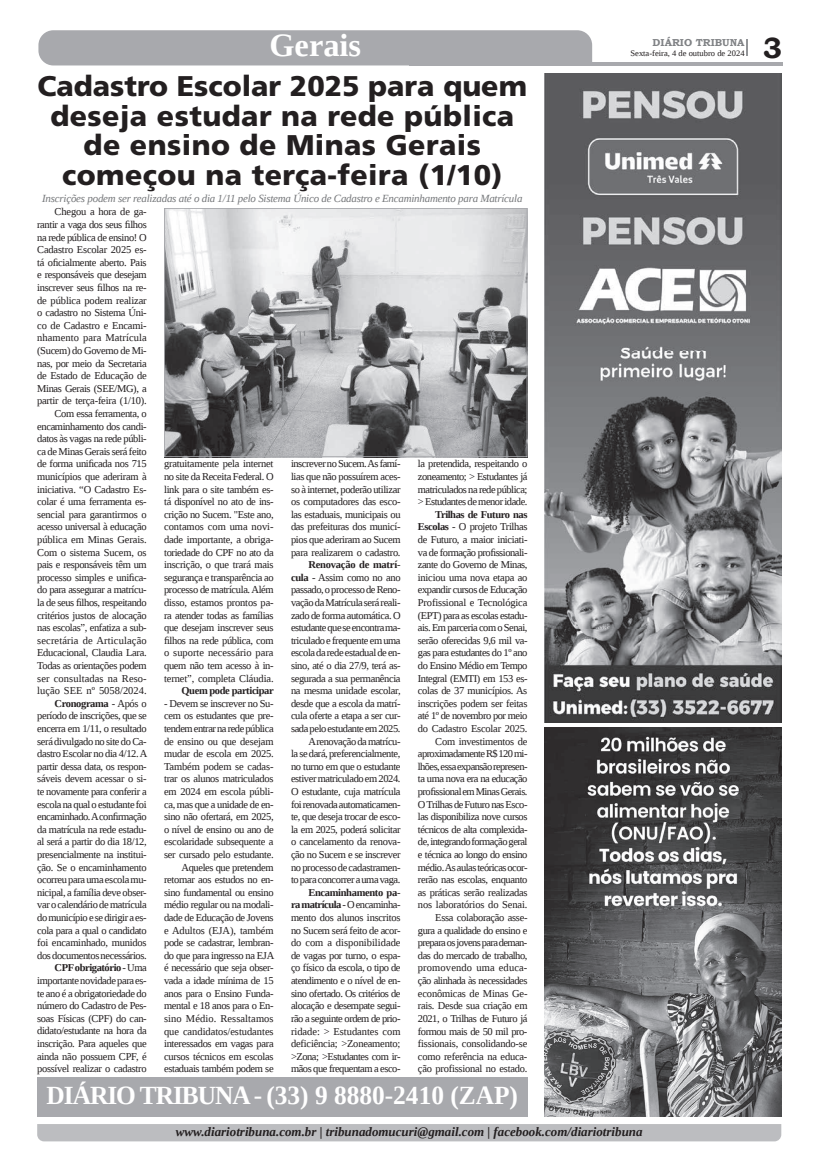
<style>
.page{position:relative;width:821px;height:1166px;background:#fff}
.page>*{position:absolute;margin:0;border:0;box-sizing:border-box;transform-origin:0 0}
.t1{font:700 32.38px "Liberation Serif";color:#fff}
.t2{font:700 29.31px "Bookman Old Style";color:#231f20}
.t3{font:900 28.44px/29.8px "Frutiger LT Std";letter-spacing:.015em;color:#231f20;text-align:center}
.t4{font:700 26.16px "Liberation Serif";letter-spacing:-.04em;color:#fff}
.t5{font:italic 700 12.95px "Liberation Serif";color:#231f20}
.t6{font:italic 10.94px "Liberation Serif";letter-spacing:-.02em;color:#76787b}
.t7{font:10.5px/12.6px "Liberation Serif";letter-spacing:-.035em;color:#231f20;text-align:right}
.t8{font:700 10.5px "Liberation Serif";letter-spacing:-.035em;color:#231f20}
.t9{font:700 10.06px "Bookman Old Style";color:#808285}
.t10{font:8.4px "Liberation Serif";color:#231f20}
.s1{font-weight:700}
</style>
<div class="page">
<hr style="left:409px;top:62px;width:374px;height:3px;background:#a8a9ad">
<div style="left:38px;top:30px;width:554px;height:35px;background:#a8a9ad"></div>
<svg style="left:747px;top:39px;width:1px;height:17px"></svg>
<div style="left:37px;top:1124px;width:744px;height:17px;background:#bcbdc0"></div>
<div style="left:37px;top:1077px;width:490px;height:39px;background:#a8a9ad"></div>
<svg style="left:164px;top:208px;width:363px;height:249px;background:#aeaeb0"></svg>
<img style="left:545px;top:74px;width:236px;height:649px">
<img style="left:545px;top:727px;width:236px;height:389px">
<h1 class="t1" style="left:269px;top:24px;width:93px">Gerais</h1>
<h3 class="t3" style="left:38px;top:71px;width:491px">Cadastro Escolar 2025 para quem deseja estudar na rede pública de ensino de Minas Gerais começou na terça-feira (1/10)</h3>
<p class="t7" style="left:37px;top:205px;width:112px">Chegou a hora de ga&shy;rantir a vaga dos seus filhos na rede pública de ensino! O<br>Cadastro Escolar 2025 es&shy;tá oficialmente aberto. Pais e responsáveis que desejam inscrever seus filhos na re&shy;de pública podem realizar o cadastro no Sistema Úni&shy;co de Cadastro e Encami&shy;nhamento para Matrícula (Sucem) do Governo de Mi&shy;nas, por meio da Secretaria de Estado de Educação de<br>Minas Gerais (SEE/MG), a partir de terça-feira (1/10).<br>Com essa ferramenta, o encaminhamento dos candi&shy;datos às vagas na rede públi&shy;ca de Minas Gerais será feito de forma unificada nos 715 municípios que aderiram à iniciativa. “O Cadastro Es&shy;colar é uma ferramenta es&shy;sencial para garantirmos o acesso universal à educação pública em Minas Gerais.<br>Com o sistema Sucem, os pais e responsáveis têm um processo simples e unifica&shy;do para assegurar a matrícu&shy;la de seus filhos, respeitando critérios justos de alocação nas escolas”, enfatiza a sub&shy;secretária de Articulação<br>Educacional, Claudia Lara.<br>Todas as orientações podem ser consultadas na Reso&shy;lução SEE nº 5058/2024.<br><span class="s1">Cronograma</span> - Após o período de inscrições, que se encerra em 1/11, o resultado será divulgado no site do Ca&shy;dastro Escolar no dia 4/12. A partir dessa data, os respon&shy;sáveis devem acessar o si&shy;te novamente para conferir a escola na qual o estudante foi encaminhado. A confirmação da matrícula na rede estadu&shy;al será a partir do dia 18/12, presencialmente na institui&shy;ção. Se o encaminhamento ocorreu para uma escola mu&shy;nicipal, a família deve obser&shy;var o calendário de matrícula do município e se dirigir a es&shy;cola para a qual o candidato foi encaminhado, munidos dos documentos necessários.<br><span class="s1">CPF obrigatório</span> - Uma importante novidade para es&shy;te ano é a obrigatoriedade do número do Cadastro de Pes&shy;soas Físicas (CPF) do can&shy;didato/estudante na hora da inscrição. Para aqueles que ainda não possuem CPF, é possível realizar o cadastro</p>
<p class="t6" style="left:42px;top:191px;width:482px">Inscrições podem ser realizadas até o dia 1/11 pelo Sistema Único de Cadastro e Encaminhamento para Matrícula</p>
<p class="t7" style="left:291px;top:457px;width:111px;text-align:justify">inscrever no Sucem. As famí&shy;lias que não possuírem aces&shy;so à internet, poderão utilizar os computadores das esco&shy;las estaduais, municipais ou das prefeituras dos municí&shy;pios que aderiram ao Sucem para realizarem o cadastro.</p>
<p class="t7" style="left:291px;top:558px;width:111px"><span class="s1">Renovação de matrí&shy;cula</span> - Assim como no ano passado, o processo de Reno&shy;vação da Matrícula será reali&shy;zado de forma automática. O estudante que se encontra ma&shy;triculado e frequente em uma escola da rede estadual de en&shy;sino, até o dia 27/9, terá as&shy;segurada a sua permanência na mesma unidade escolar, desde que a escola da matrí&shy;cula oferte a etapa a ser cur&shy;sada pelo estudante em 2025.<br>A renovação da matrícu-<br>la se dará, preferencialmente, no turno em que o estudante estiver matriculado em 2024.<br>O estudante, cuja matrícula foi renovada automaticamen&shy;te, que deseja trocar de esco&shy;la em 2025, poderá solicitar o cancelamento da renova&shy;ção no Sucem e se inscrever no processo de cadastramen&shy;to para concorrer a uma vaga.</p>
<p class="t7" style="left:291px;top:886px;width:111px;text-align:justify;text-indent:17px"><span class="s1">Encaminhamento pa&shy;ra matrícula</span> - O encaminha&shy;mento dos alunos inscritos no Sucem será feito de acor&shy;do com a disponibilidade de vagas por turno, o espa&shy;ço físico da escola, o tipo de atendimento e o nível de en&shy;sino ofertado. Os critérios de alocação e desempate segui&shy;rão a seguinte ordem de prio&shy;ridade: &gt; Estudantes com deficiência; &gt;Zoneamento; &gt;Zona; &gt;Estudantes com ir&shy;mãos que frequentam a esco-</p>
<p class="t7" style="left:164px;top:457px;width:111px;text-align:justify">gratuitamente pela internet no site da Receita Federal. O link para o site também es&shy;tá disponível no ato de ins&shy;crição no Sucem. "Este ano, contamos com uma novi&shy;dade importante, a obriga&shy;toriedade do CPF no ato da inscrição, o que trará mais segurança e transparência ao processo de matrícula. Além disso, estamos prontos pa&shy;ra atender todas as famílias que desejam inscrever seus filhos na rede pública, com o suporte necessário para quem não tem acesso à in&shy;ternet”, completa Cláudia.</p>
<p class="t8" style="left:181px;top:683px;width:94px">Quem pode participar</p>
<p class="t7" style="left:164px;top:697px;width:112px">- Devem se inscrever no Su&shy;cem os estudantes que pre&shy;tendem entrar na rede pública de ensino ou que desejam mudar de escola em 2025.<br>Também podem se cadas&shy;trar os alunos matriculados em 2024 em escola públi&shy;ca, mas que a unidade de en&shy;sino não ofertará, em 2025, o nível de ensino ou ano de escolaridade subsequente a ser cursado pelo estudante.<br>Aqueles que pretendem retornar aos estudos no en&shy;sino fundamental ou ensino médio regular ou na modali&shy;dade de Educação de Jovens e Adultos (EJA), também pode se cadastrar, lembran&shy;do que para ingresso na EJA é necessário que seja obser&shy;vada a idade mínima de 15 anos para o Ensino Funda&shy;mental e 18 anos para o En&shy;sino Médio. Ressaltamos que candidatos/estudantes interessados em vagas para cursos técnicos em escolas estaduais também podem se</p>
<p class="t7" style="left:418px;top:457px;width:111px;text-align:justify">la pretendida, respeitando o zoneamento; &gt; Estudantes já matriculados na rede pública; &gt; Estudantes de menor idade.</p>
<p class="t7" style="left:418px;top:508px;width:111px"><span class="s1">Trilhas de Futuro nas<br>Escolas</span> - O projeto Trilhas de Futuro, a maior iniciati&shy;va de formação profissionali&shy;zante do Governo de Minas, iniciou uma nova etapa ao expandir cursos de Educação<br>Profissional e Tecnológica (EPT) para as escolas estadu&shy;ais. Em parceria com o Senai, serão oferecidas 9,6 mil va&shy;gas para estudantes do 1º ano do Ensino Médio em Tempo<br>Integral (EMTI) em 153 es&shy;colas de 37 municípios. As inscrições podem ser feitas até 1º de novembro por meio do Cadastro Escolar 2025.<br>Com investimentos de aproximadamente R$ 120 mi&shy;lhões, essa expansão represen&shy;ta uma nova era na educação profissional em Minas Gerais.<br>O Trilhas de Futuro nas Esco&shy;las disponibiliza nove cursos técnicos de alta complexida&shy;de, integrando formação geral e técnica ao longo do ensino médio. As aulas teóricas ocor&shy;rerão nas escolas, enquanto as práticas serão realizadas nos laboratórios do Senai.<br>Essa colaboração asse&shy;gura a qualidade do ensino e prepara os jovens para deman&shy;das do mercado de trabalho, promovendo uma educa&shy;ção alinhada às necessidades econômicas de Minas Ge&shy;rais. Desde sua criação em<br>2021, o Trilhas de Futuro já formou mais de 50 mil pro&shy;fissionais, consolidando-se como referência na educa&shy;ção profissional no estado.</p>
<h3 class="t4" style="left:47px;top:1078px;width:473px">DIÁRIO TRIBUNA - (33) 9 8880-2410 (ZAP)</h3>
<p class="t9" style="left:653px;top:35px;width:93px">DIÁRIO TRIBUNA</p>
<p class="t10" style="left:630px;top:48px;width:116px">Sexta-feira, 4 de outubro de 2024</p>
<p class="t5" style="left:176px;top:1123px;width:468px">www.diariotribuna.com.br | tribunadomucuri@gmail.com | facebook.com/diariotribuna</p>
<h2 class="t2" style="left:763px;top:27px;width:21px">3</h2>
</div>
